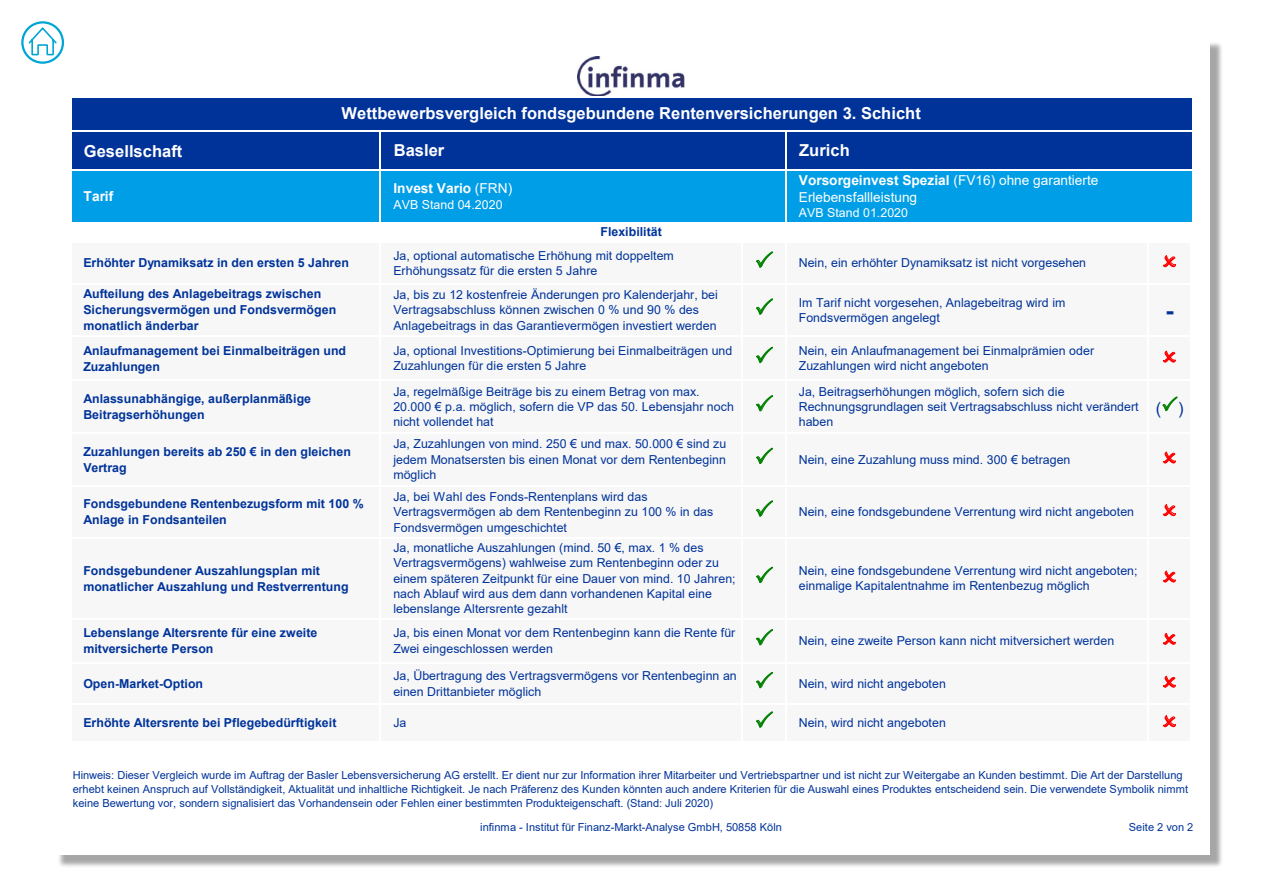
<style>
.page{position:relative;width:1263px;height:893px;background:#fff}
.page>*{position:absolute;margin:0;border:0;box-sizing:border-box;transform-origin:0 0}
.t1{font:700 24.75px "Arial";color:#00339a}
.t2{font:700 16.5px "Arial";color:#fff}
.t3{font:16.5px "Arial";color:#00339a}
.t4{font:13.65px/17.1px "Arial";letter-spacing:-.005em;color:#fff}
.t5{font:700 13.65px "Arial";color:#fff}
.t6{font:12.3px/15.3px "Arial";letter-spacing:.005em;color:#00339a}
.t7{font:700 12.3px/16.2px "Arial";color:#00339a}
.t8{font:12.3px "Arial";color:#fff}
.t9{font:11.1px/14px "Arial";color:#00339a}
.s1{font-weight:400}
.s2{font-weight:700}
</style>
<div class="page">
<div style="left:57px;top:41px;width:1166px;height:828px;background:#000;opacity:.35"></div>
<div style="left:53px;top:38px;width:1157px;height:817px;background:#fff"></div>
<img style="left:577px;top:57px;width:108px;height:39px">
<div style="left:71px;top:97px;width:1120px;height:73px;background:#00339a"></div>
<div style="left:71px;top:170px;width:1120px;height:53px;background:#009ee7"></div>
<hr style="left:380px;top:132px;width:1px;height:39px;background:#fff">
<hr style="left:380px;top:171px;width:1px;height:51px;background:#fff">
<hr style="left:785px;top:132px;width:1px;height:91px;background:#fff">
<hr style="left:71px;top:131px;width:1120px;height:1px;background:#fff">
<hr style="left:71px;top:169px;width:1120px;height:2px;background:#fff">
<div style="left:71px;top:242px;width:1120px;height:500px;background:#f7f7f7"></div>
<hr style="left:380px;top:243px;width:1px;height:499px;background:#fff">
<hr style="left:741px;top:243px;width:2px;height:499px;background:#fff">
<hr style="left:785px;top:243px;width:1px;height:499px;background:#fff">
<hr style="left:1147px;top:243px;width:1px;height:499px;background:#fff">
<hr style="left:71px;top:222px;width:1121px;height:1px;background:#fff">
<hr style="left:71px;top:241px;width:1121px;height:2px;background:#fff">
<hr style="left:71px;top:283px;width:1121px;height:1px;background:#fff">
<hr style="left:71px;top:336px;width:1121px;height:1px;background:#fff">
<hr style="left:71px;top:380px;width:1121px;height:1px;background:#fff">
<hr style="left:71px;top:432px;width:1121px;height:2px;background:#fff">
<hr style="left:71px;top:485px;width:1121px;height:1px;background:#fff">
<hr style="left:71px;top:538px;width:1121px;height:1px;background:#fff">
<hr style="left:71px;top:618px;width:1121px;height:1px;background:#fff">
<hr style="left:71px;top:662px;width:1121px;height:1px;background:#fff">
<hr style="left:71px;top:704px;width:1121px;height:1px;background:#fff">
<hr style="left:71px;top:741px;width:1121px;height:1px;background:#fff">
<div style="left:21px;top:21px;width:43px;height:43px;border:2px solid #00a5d5;border-radius:50%"></div>
<svg style="left:27px;top:26px;width:31px;height:30px"></svg>
<p class="t2" style="left:84px;top:139px;width:100px">Gesellschaft</p>
<p class="t5" style="left:84px;top:187px;width:31px">Tarif</p>
<p class="t2" style="left:342px;top:102px;width:581px">Wettbewerbsvergleich fondsgebundene Rentenversicherungen 3. Schicht</p>
<p class="t2" style="left:394px;top:139px;width:52px">Basler</p>
<p class="t2" style="left:799px;top:139px;width:52px">Zurich</p>
<p class="t5" style="left:393px;top:179px;width:120px">Invest Vario <span class="s1">(FRN)</span></p>
<p class="t8" style="left:393px;top:196px;width:111px">AVB Stand 04.2020</p>
<p class="t4" style="left:799px;top:171px;width:301px"><span class="s2">Vorsorgeinvest Spezial</span> (FV16) ohne garantierte<br>Erlebensfallleistung</p>
<p class="t8" style="left:799px;top:205px;width:111px">AVB Stand 01.2020</p>
<p class="t7" style="left:600px;top:224px;width:63px">Flexibilität</p>
<p class="t7" style="left:83px;top:255px;width:267px">Erhöhter Dynamiksatz in den ersten 5 Jahren</p>
<p class="t6" style="left:393px;top:248px;width:282px">Ja, optional automatische Erhöhung mit doppeltem<br>Erhöhungssatz für die ersten 5 Jahre</p>
<p class="t6" style="left:799px;top:255px;width:289px">Nein, ein erhöhter Dynamiksatz ist nicht vorgesehen</p>
<p class="t7" style="left:83px;top:286px;width:254px">Aufteilung des Anlagebeitrags zwischen<br>Sicherungsvermögen und Fondsvermögen monatlich änderbar</p>
<p class="t6" style="left:393px;top:287px;width:326px">Ja, bis zu 12 kostenfreie Änderungen pro Kalenderjahr, bei<br>Vertragsabschluss können zwischen 0 % und 90 % des<br>Anlagebeitrags in das Garantievermögen investiert werden</p>
<p class="t6" style="left:799px;top:295px;width:268px">Im Tarif nicht vorgesehen, Anlagebeitrag wird im<br>Fondsvermögen angelegt</p>
<p class="t7" style="left:83px;top:342px;width:264px">Anlaufmanagement bei Einmalbeiträgen und<br>Zuzahlungen</p>
<p class="t6" style="left:393px;top:343px;width:341px">Ja, optional Investitions-Optimierung bei Einmalbeiträgen und<br>Zuzahlungen für die ersten 5 Jahre</p>
<p class="t6" style="left:799px;top:343px;width:297px">Nein, ein Anlaufmanagement bei Einmalprämien oder<br>Zuzahlungen wird nicht angeboten</p>
<p class="t7" style="left:83px;top:391px;width:229px">Anlassunabhängige, außerplanmäßige<br>Beitragserhöhungen</p>
<p class="t6" style="left:393px;top:384px;width:342px">Ja, regelmäßige Beiträge bis zu einem Betrag von max.<br>20.000 € p.a. möglich, sofern die VP das 50. Lebensjahr noch nicht vollendet hat</p>
<p class="t6" style="left:799px;top:384px;width:341px">Ja, Beitragserhöhungen möglich, sofern sich die<br>Rechnungsgrundlagen seit Vertragsabschluss nicht verändert haben</p>
<p class="t7" style="left:83px;top:443px;width:269px">Zuzahlungen bereits ab 250 € in den gleichen<br>Vertrag</p>
<p class="t6" style="left:393px;top:436px;width:334px;text-align:justify">Ja, Zuzahlungen von mind. 250 € und max. 50.000 € sind zu jedem Monatsersten bis einen Monat vor dem Rentenbeginn möglich</p>
<p class="t7" style="left:83px;top:496px;width:282px">Fondsgebundene Rentenbezugsform mit 100 %<br>Anlage in Fondsanteilen</p>
<p class="t6" style="left:393px;top:489px;width:321px">Ja, bei Wahl des Fonds-Rentenplans wird das<br>Vertragsvermögen ab dem Rentenbeginn zu 100 % in das<br>Fondsvermögen umgeschichtet</p>
<p class="t7" style="left:83px;top:562px;width:267px">Fondsgebundener Auszahlungsplan mit monatlicher Auszahlung und Restverrentung</p>
<p class="t6" style="left:393px;top:540px;width:344px">Ja, monatliche Auszahlungen (mind. 50 €, max. 1 % des Vertragsvermögens) wahlweise zum Rentenbeginn oder zu einem späteren Zeitpunkt für eine Dauer von mind. 10 Jahren; nach Ablauf wird aus dem dann vorhandenen Kapital eine lebenslange Altersrente gezahlt</p>
<p class="t6" style="left:799px;top:452px;width:273px">Nein, eine Zuzahlung muss mind. 300 € betragen</p>
<p class="t6" style="left:799px;top:504px;width:337px">Nein, eine fondsgebundene Verrentung wird nicht angeboten</p>
<p class="t6" style="left:799px;top:563px;width:340px">Nein, eine fondsgebundene Verrentung wird nicht angeboten; einmalige Kapitalentnahme im Rentenbezug möglich</p>
<p class="t7" style="left:83px;top:625px;width:236px">Lebenslange Altersrente für eine zweite mitversicherte Person</p>
<p class="t6" style="left:393px;top:625px;width:343px">Ja, bis einen Monat vor dem Rentenbeginn kann die Rente für<br>Zwei eingeschlossen werden</p>
<p class="t6" style="left:799px;top:633px;width:317px">Nein, eine zweite Person kann nicht mitversichert werden</p>
<p class="t7" style="left:83px;top:676px;width:121px">Open-Market-Option</p>
<p class="t6" style="left:393px;top:668px;width:345px">Ja, Übertragung des Vertragsvermögens vor Rentenbeginn an einen Drittanbieter möglich</p>
<p class="t6" style="left:799px;top:676px;width:149px">Nein, wird nicht angeboten</p>
<p class="t7" style="left:83px;top:715px;width:255px">Erhöhte Altersrente bei Pflegebedürftigkeit</p>
<p class="t6" style="left:393px;top:715px;width:15px">Ja</p>
<p class="t6" style="left:799px;top:715px;width:149px">Nein, wird nicht angeboten</p>
<p class="t1" style="left:1165px;top:293px;width:10px">-</p>
<p class="t3" style="left:1156px;top:396px;width:29px">( )</p>
<p class="t9" style="left:73px;top:768px;width:1117px">Hinweis: Dieser Vergleich wurde im Auftrag der Basler Lebensversicherung AG erstellt. Er dient nur zur Information ihrer Mitarbeiter und Vertriebspartner und ist nicht zur Weitergabe an Kunden bestimmt. Die Art der Darstellung erhebt keinen Anspruch auf Vollständigkeit, Aktualität und inhaltliche Richtigkeit. Je nach Präferenz des Kunden könnten auch andere Kriterien für die Auswahl eines Produktes entscheidend sein. Die verwendete Symbolik nimmt keine Bewertung vor, sondern signalisiert das Vorhandensein oder Fehlen einer bestimmten Produkteigenschaft. (Stand: Juli 2020)</p>
<p class="t9" style="left:480px;top:820px;width:303px">infinma - Institut für Finanz-Markt-Analyse GmbH, 50858 Köln</p>
<p class="t9" style="left:1129px;top:820px;width:66px">Seite 2 von 2</p>
</div>
